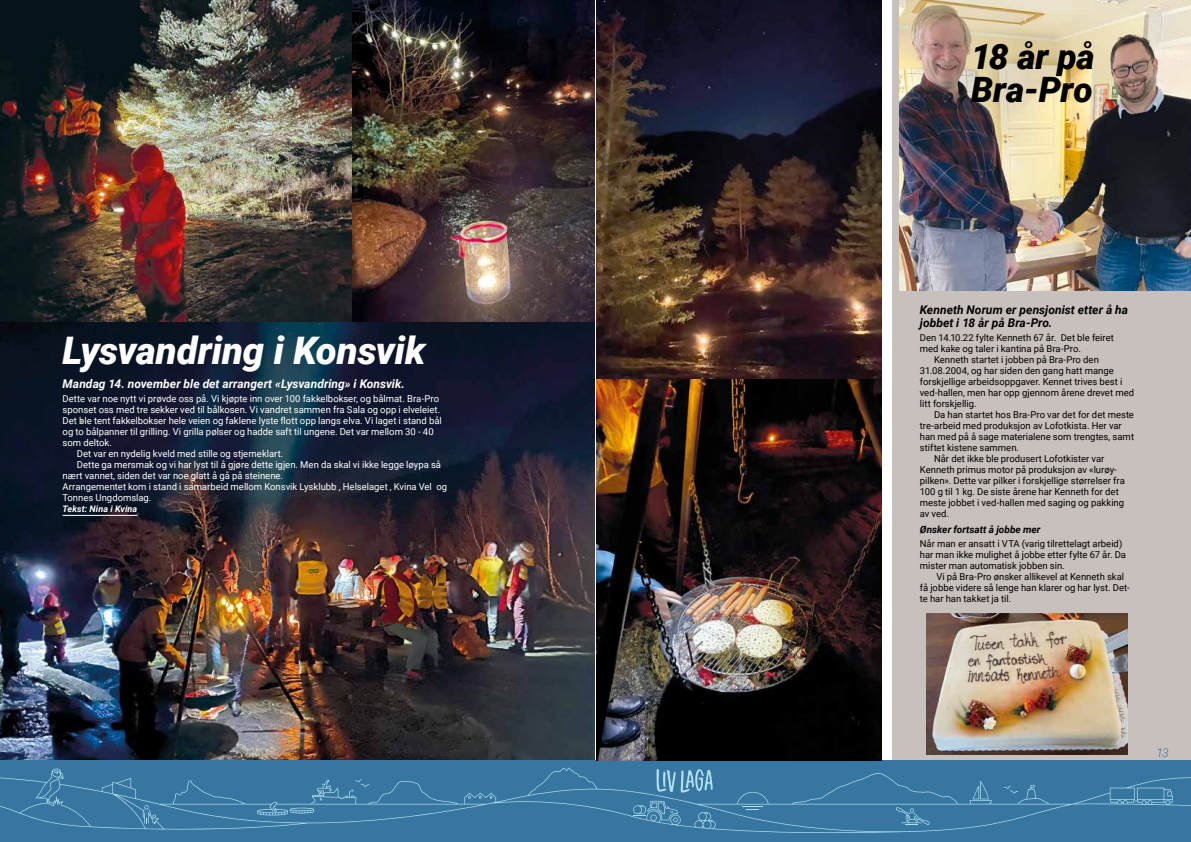
<style>
.page{position:relative;width:1191px;height:842px;background:#fff}
.page>*{position:absolute;margin:0;border:0;box-sizing:border-box;transform-origin:0 0}
.t1{font:italic 900 38px "Roboto";letter-spacing:-.01em;color:#fff}
.t2{font:italic 900 35px/33px "Roboto";letter-spacing:-.005em;color:#000}
.t3{font:italic 700 12px "Roboto";color:#fff}
.t4{font:italic 700 12px/13px "Roboto";color:#000}
.t5{font:italic 300 12px "Roboto";color:#bbc8db}
.t6{font:italic 300 12px "Roboto";color:#3676a1}
.t7{font:italic 700 10px "Roboto";color:#000}
.t8{font:9.5px/11px "Roboto";color:#000}
.t9{font:9.5px "Roboto";color:#fff}
.t10{font:italic 700 9px "Roboto";letter-spacing:.01em;color:#fff}
</style>
<div class="page">
<img style="left:0;top:0;width:594px;height:760px">
<div style="left:892px;top:0;width:299px;height:768px;background:#c7c0bd"></div>
<div style="left:0;top:760px;width:1191px;height:82px;background:#3676a1"></div>
<svg style="left:0;top:768px;width:1191px;height:65px"></svg>
<svg style="left:656px;top:769px;width:57px;height:24px"></svg>
<hr style="left:63px;top:515px;width:74px;height:1px;background:#fff">
<img style="left:596px;top:380px;width:285px;height:380px">
<img style="left:596px;top:0;width:285px;height:378px">
<img style="left:899px;top:0;width:292px;height:291px">
<img style="left:926px;top:614px;width:201px;height:140px">
<h1 class="t1" style="left:63px;top:324px;width:364px">Lysvandring i Konsvik</h1>
<p class="t3" style="left:63px;top:376px;width:344px">Mandag 14. november ble det arrangert «Lysvandring» i Konsvik.</p>
<p class="t9" style="left:63px;top:392px;width:378px">Dette var noe nytt vi prøvde oss på. Vi kjøpte inn over 100 fakkelbokser, og bålmat. Bra-Pro</p>
<p class="t9" style="left:63px;top:403px;width:379px">sponset oss med tre sekker ved til bålkosen. Vi vandret sammen fra Sala og opp i elveleiet.</p>
<p class="t9" style="left:63px;top:414px;width:381px">Det ble tent fakkelbokser hele veien og faklene lyste flott opp langs elva. Vi laget i stand bål</p>
<p class="t9" style="left:63px;top:425px;width:372px">og to bålpanner til grilling. Vi grilla pølser og hadde saft til ungene. Det var mellom 30 - 40</p>
<p class="t9" style="left:63px;top:436px;width:51px">som deltok.</p>
<p class="t9" style="left:77px;top:447px;width:208px">Det var en nydelig kveld med stille og stjerneklart.</p>
<p class="t9" style="left:77px;top:458px;width:366px">Dette ga mersmak og vi har lyst til å gjøre dette igjen. Men da skal vi ikke legge løypa så</p>
<p class="t9" style="left:63px;top:469px;width:222px">nært vannet, siden det var noe glatt å gå på steinene.</p>
<p class="t9" style="left:63px;top:480px;width:386px">Arrangementet kom i stand i samarbeid mellom Konsvik Lysklubb , Helselaget , Kvina Vel og</p>
<p class="t9" style="left:63px;top:491px;width:90px">Tonnes Ungdomslag.</p>
<p class="t10" style="left:63px;top:503px;width:76px">Tekst: Nina i Kvina</p>
<h2 class="t2" style="left:971px;top:39px;width:125px">18 år på<br>Bra-Pro</h2>
<p class="t4" style="left:920px;top:303px;width:210px">Kenneth Norum er pensjonist etter å ha jobbet i 18 år på Bra-Pro.</p>
<p class="t8" style="left:920px;top:331px;width:196px">Den 14.10.22 fylte Kenneth 67 år. Det ble feiret</p>
<p class="t8" style="left:920px;top:342px;width:162px">med kake og taler i kantina på Bra-Pro.</p>
<p class="t8" style="left:934px;top:353px;width:166px">Kenneth startet i jobben på Bra-Pro den</p>
<p class="t8" style="left:920px;top:364px;width:195px">31.08.2004, og har siden den gang hatt mange</p>
<p class="t8" style="left:920px;top:375px;width:204px">forskjellige arbeidsoppgaver. Kennet trives best i</p>
<p class="t8" style="left:920px;top:386px;width:216px">ved-hallen, men har opp gjennom årene drevet med</p>
<p class="t8" style="left:920px;top:397px;width:58px">litt forskjellig.</p>
<p class="t8" style="left:934px;top:408px;width:201px">Da han startet hos Bra-Pro var det for det meste</p>
<p class="t8" style="left:920px;top:419px;width:203px">tre-arbeid med produksjon av Lofotkista. Her var</p>
<p class="t8" style="left:920px;top:430px;width:216px">han med på å sage materialene som trengtes, samt</p>
<p class="t8" style="left:920px;top:441px;width:101px">stiftet kistene sammen.</p>
<p class="t8" style="left:934px;top:452px;width:172px">Når det ikke ble produsert Lofotkister var</p>
<p class="t8" style="left:920px;top:463px;width:198px">Kenneth primus motor på produksjon av «lurøy-</p>
<p class="t8" style="left:920px;top:474px;width:206px">pilken». Dette var pilker i forskjellige størrelser fra</p>
<p class="t8" style="left:920px;top:485px;width:200px">100 g til 1 kg. De siste årene har Kenneth for det</p>
<p class="t8" style="left:920px;top:496px;width:206px">meste jobbet i ved-hallen med saging og pakking</p>
<p class="t8" style="left:920px;top:507px;width:31px">av ved.</p>
<p class="t7" style="left:920px;top:523px;width:122px">Ønsker fortsatt å jobbe mer</p>
<p class="t8" style="left:920px;top:538px;width:208px">Når man er ansatt i VTA (varig tilrettelagt arbeid) har man ikke mulighet å jobbe etter fylte 67 år. Da mister man automatisk jobben sin.</p>
<p class="t8" style="left:920px;top:571px;width:211px;text-indent:16px">Vi på Bra-Pro ønsker allikevel at Kenneth skal få jobbe videre så lenge han klarer og har lyst. Det&shy;te har han takket ja til.</p>
<p class="t5" style="left:22px;top:744px;width:14px">12</p>
<p class="t6" style="left:1156px;top:744px;width:14px">13</p>
</div>
